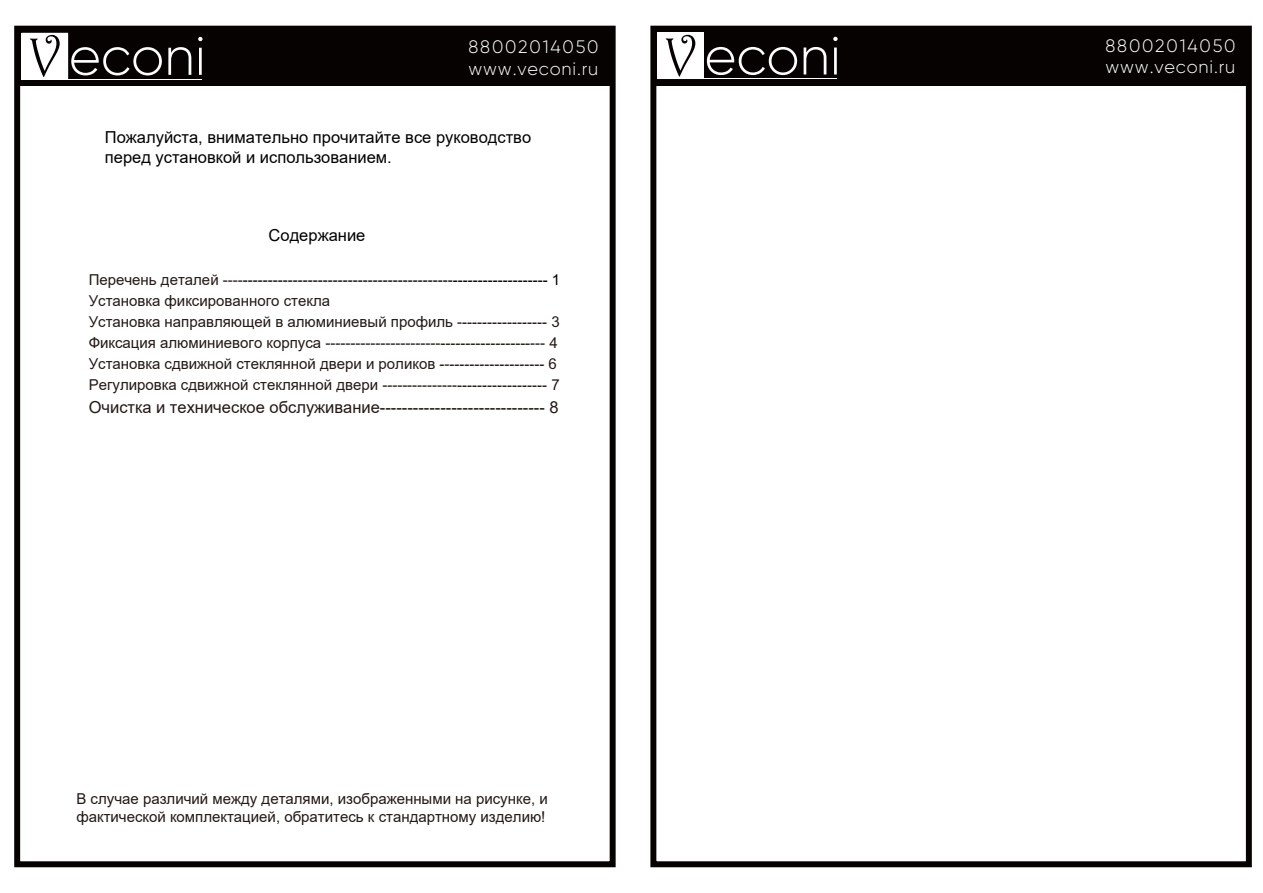
<style>
.page{position:relative;width:1263px;height:893px;background:#fff}
.page>*{position:absolute;margin:0;border:0;box-sizing:border-box;transform-origin:0 0}
.t1{font:300 18px/21.6px "Gilroy";letter-spacing:.1em;color:#fff}
.t2{font:16.5px/19.8px "Arial";color:#000}
.t3{font:16.5px "Arial";color:#231916}
.t4{font:15px/21px "Arial";color:#231916}
.t5{font:15px/18px "Arial";color:#231815}
.s1{font-style:inherit}
.s2{color:#000}
</style>
<div class="page">
<div style="left:14px;top:26px;width:602px;height:841px;border:6px solid #060202"></div>
<div style="left:650px;top:26px;width:602px;height:841px;border:6px solid #060202"></div>
<div style="left:656px;top:32px;width:590px;height:54px;background:#060202"></div>
<svg style="left:657px;top:33px;width:140px;height:46px"></svg>
<svg style="left:804px;top:47px;width:22px;height:27px"></svg>
<hr style="left:690px;top:79px;width:147px;height:1px;background:#fff">
<svg style="left:833px;top:37px;width:4px;height:37px"></svg>
<div style="left:20px;top:32px;width:590px;height:54px;background:#060202"></div>
<svg style="left:22px;top:33px;width:140px;height:46px"></svg>
<svg style="left:168px;top:47px;width:23px;height:28px"></svg>
<hr style="left:54px;top:79px;width:148px;height:1px;background:#fff">
<svg style="left:198px;top:37px;width:4px;height:38px"></svg>
<p class="t1" style="left:469px;top:36px;width:132px">88002014050 www.veconi.ru</p>
<p class="t1" style="left:1105px;top:34px;width:132px">88002014050 www.veconi.ru</p>
<p class="t2" style="left:105px;top:127px;width:428px">Пожалуйста, внимательно прочитайте все руководство перед установкой и использованием.</p>
<p class="t2" style="left:269px;top:225px;width:98px">Содержание</p>
<p class="t4" style="left:89px;top:269px;width:473px">Перечень деталей <span class="s1">----</span><span class="s2">------------------------------------------</span><span class="s2">-------------------</span> <span class="s2">1<br></span>Установка фиксированного стекла<br>Установка направляющей в алюминиевый профиль <span class="s1">-</span>----------------- <span class="s1">3<br></span>Фиксация алюминиевого корпуса <span class="s1">-----------------------</span>------------------<span class="s1">--- 4<br></span>Установка сдвижной стеклянной двери и роликов -<span class="s1">-</span>------------------- <span class="s1">6<br></span>Регулировка сдвижной стеклянной двери <span class="s1">---------------</span>------------------ <span class="s1">7</span></p>
<p class="t3" style="left:89px;top:396px;width:471px">Очистка и техническое обслуживание------------------------------ 8</p>
<p class="t5" style="left:76px;top:790px;width:473px">В случае различий между деталями, изображенными на рисунке, и фактической комплектацией, обратитесь к стандартному изделию!</p>
</div>
